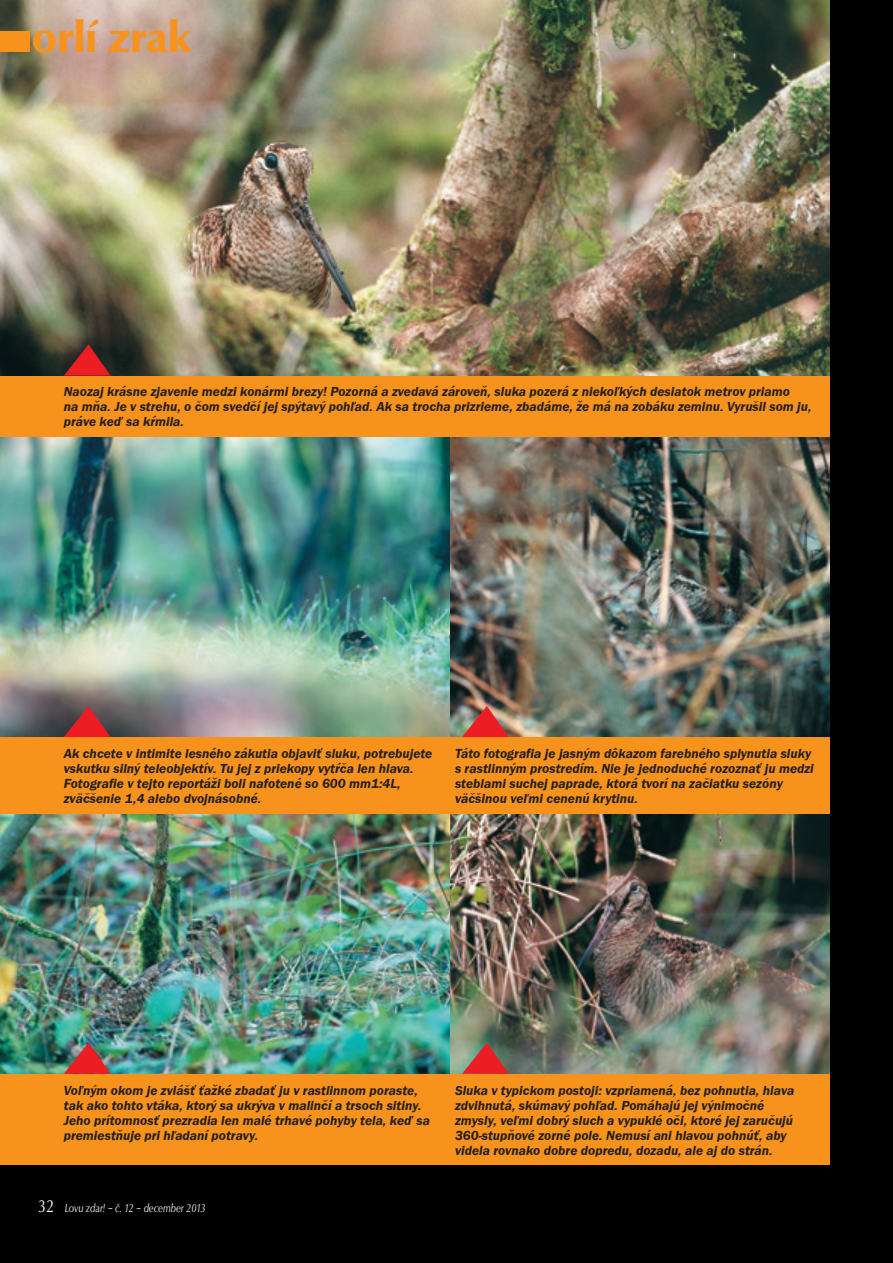
<style>
.page{position:relative;width:893px;height:1263px;background:#000}
.page>*{position:absolute;margin:0;border:0;box-sizing:border-box;transform-origin:0 0}
.HLAVNY_TEXT{font:900 45px "Classico URWTOT";color:#f7931d}
.HLAVNY_TEXT-2{font:18px "Classico URWTOT";color:#fff;scale:.8 1}
.text_k_foto{font:italic 600 13.5px/15px "Franklin Gothic Itc TEE";color:#231f20}
.HLAVNY_TEXT-3{font:italic 12px "Classico URWTOT";color:#fff;scale:.8 1}
</style>
<div class="page">
<img style="left:0;top:0;width:829px;height:376px">
<img style="left:0;top:437px;width:451px;height:301px">
<img style="left:451px;top:437px;width:378px;height:301px">
<img style="left:0;top:814px;width:451px;height:260px">
<img style="left:451px;top:814px;width:378px;height:260px">
<div style="left:0;top:376px;width:829px;height:61px;background:#f7931d"></div>
<div style="left:0;top:738px;width:829px;height:76px;background:#f7931d"></div>
<div style="left:0;top:1074px;width:829px;height:91px;background:#f7931d"></div>
<svg style="left:64px;top:344px;width:47px;height:32px;background:#892525"></svg>
<svg style="left:64px;top:706px;width:47px;height:31px"></svg>
<img style="left:64px;top:1042px;width:47px;height:32px">
<svg style="left:462px;top:706px;width:47px;height:31px"></svg>
<svg style="left:462px;top:1042px;width:47px;height:32px;background:#a9554c"></svg>
<div style="left:0;top:31px;width:30px;height:21px;background:#f7931d"></div>
<p class="HLAVNY_TEXT" style="left:32px;top:9px;width:161px">orlí zrak</p>
<p class="text_k_foto" style="left:64px;top:384px;width:749px">Naozaj krásne zjavenie medzi konármi brezy! Pozorná a zvedavá zároveň, sluka pozerá z niekoľkých desiatok metrov priamo<br>na mňa. Je v strehu, o čom svedčí jej spýtavý pohľad. Ak sa trocha prizrieme, zbadáme, že má na zobáku zeminu. Vyrušil som ju, práve keď sa kŕmila.</p>
<p class="text_k_foto" style="left:64px;top:746px;width:370px">Ak chcete v intimite lesného zákutia objaviť sluku, potrebujete vskutku silný teleobjektív. Tu jej z priekopy vytŕča len hlava.<br>Fotografie v tejto reportáži boli nafotené so 600 mm1:4L, zväčšenie 1,4 alebo dvojnásobné.</p>
<p class="text_k_foto" style="left:455px;top:746px;width:360px">Táto fotografia je jasným dôkazom farebného splynutia sluky s rastlinným prostredím. Nie je jednoduché rozoznať ju medzi steblami suchej paprade, ktorá tvorí na začiatku sezóny väčšinou veľmi cenenú krytinu.</p>
<p class="text_k_foto" style="left:64px;top:1083px;width:368px">Voľným okom je zvlášť ťažké zbadať ju v rastlinnom poraste, tak ako tohto vtáka, ktorý sa ukrýva v malinčí a trsoch sitiny.<br>Jeho prítomnosť prezradia len malé trhavé pohyby tela, keď sa premiestňuje pri hľadaní potravy.</p>
<p class="HLAVNY_TEXT-2" style="left:38px;top:1194px;width:21px">32</p>
<p class="HLAVNY_TEXT-3" style="left:65px;top:1200px;width:178px">Lovu zdar! – č. 12 – december 2013</p>
<p class="text_k_foto" style="left:455px;top:1083px;width:341px">Sluka v typickom postoji: vzpriamená, bez pohnutia, hlava zdvihnutá, skúmavý pohľad. Pomáhajú jej výnimočné zmysly, veľmi dobrý sluch a vypuklé oči, ktoré jej zaručujú 360-stupňové zorné pole. Nemusí ani hlavou pohnúť, aby videla rovnako dobre dopredu, dozadu, ale aj do strán.</p>
</div>
